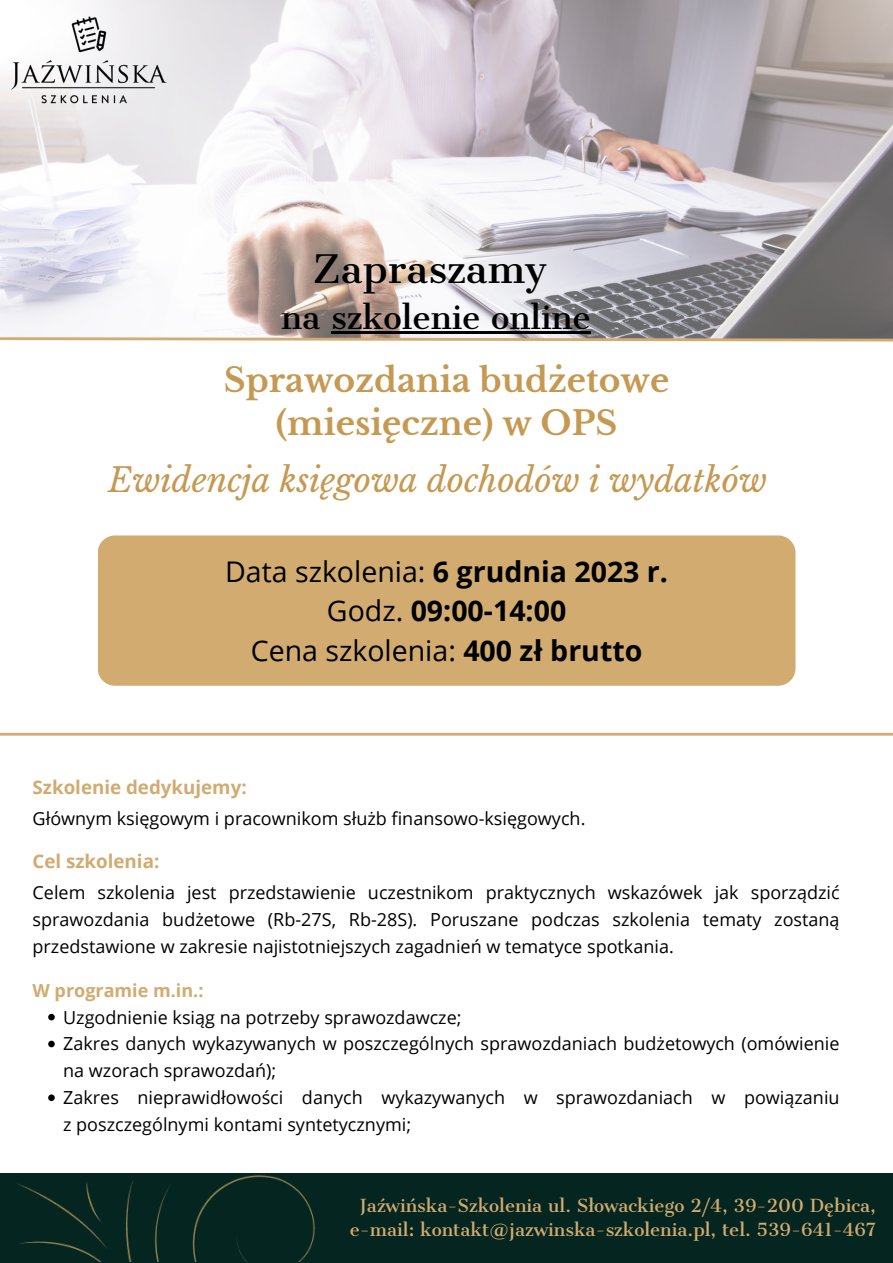
<style>
.page{position:relative;width:893px;height:1263px;background:#fff}
.page>*{position:absolute;margin:0;border:0;box-sizing:border-box;transform-origin:0 0}
.t1{font:37.5px "Cantata One";color:#000}
.t2{font:700 33px "Libre Baskerville";color:#c69952}
.t3{font:italic 33px "Libre Baskerville";color:#c69952}
.t4{font:31.5px "Cantata One";color:#000}
.t5{font:28.5px "Open Sans";color:#000}
.t6{font:700 28.5px "Open Sans";color:#000}
.t7{font:700 18.75px "Open Sans";color:#d1ab70}
.t8{font:18px/26.8px "Open Sans";color:#000}
.t9{font:700 18px "Open Sans";color:#d1ab70}
.t10{font:17.25px "Cantata One";color:#d1ab70}
.s1{font-weight:700}
.s2{font-weight:400}
</style>
<div class="page">
<img style="left:0;top:0;width:893px;height:336px">
<img style="left:0;top:0;width:235px;height:122px">
<svg style="left:0;top:336px;width:893px;height:6px"></svg>
<div style="left:0;top:1174px;width:893px;height:89px;background:#052520"></div>
<img style="left:17px;top:1176px;width:298px;height:85px">
<hr style="left:331px;top:331px;width:260px;height:3px;background:#000">
<svg style="left:48px;top:1014px;width:7px;height:6px"></svg>
<svg style="left:48px;top:1041px;width:7px;height:6px"></svg>
<svg style="left:48px;top:1094px;width:7px;height:7px"></svg>
<hr style="left:0;top:733px;width:893px;height:3px;background:#d1ab70">
<div style="left:98px;top:535px;width:697px;height:151px;background:#d1ab70;border-radius:17px"></div>
<p class="t1" style="left:313px;top:246px;width:236px">Zapraszamy</p>
<p class="t4" style="left:281px;top:298px;width:311px">na szkolenie online</p>
<p class="t2" style="left:224px;top:360px;width:447px">Sprawozdania budżetowe</p>
<p class="t2" style="left:276px;top:403px;width:343px">(miesięczne) w OPS</p>
<p class="t3" style="left:108px;top:460px;width:660px">Ewidencja księgowa dochodów i wydatków</p>
<p class="t5" style="left:225px;top:551px;width:444px">Data szkolenia: <span class="s1">6 grudnia 2023 r.</span></p>
<p class="t6" style="left:327px;top:591px;width:241px"><span class="s2">Godz.</span> 09:00-14:00</p>
<p class="t5" style="left:251px;top:630px;width:393px">Cena szkolenia: <span class="s1">400 zł brutto</span></p>
<p class="t7" style="left:33px;top:774px;width:216px">Szkolenie dedykujemy:</p>
<p class="t8" style="left:33px;top:805px;width:554px">Głównym księgowym i pracownikom służb finansowo-księgowych.</p>
<p class="t7" style="left:33px;top:848px;width:128px">Cel szkolenia:</p>
<p class="t8" style="left:33px;top:879px;width:808px;text-align:justify">Celem szkolenia jest przedstawienie uczestnikom praktycznych wskazówek jak sporządzić sprawozdania budżetowe (Rb-27S, Rb-28S). Poruszane podczas szkolenia tematy zostaną przedstawione w zakresie najistotniejszych zagadnień w tematyce spotkania.</p>
<p class="t9" style="left:33px;top:977px;width:172px">W programie m.in.:</p>
<p class="t8" style="left:63px;top:1003px;width:400px">Uzgodnienie ksiąg na potrzeby sprawozdawcze;</p>
<p class="t8" style="left:63px;top:1030px;width:778px">Zakres danych wykazywanych w poszczególnych sprawozdaniach budżetowych (omówienie na wzorach sprawozdań);</p>
<p class="t8" style="left:63px;top:1084px;width:778px">Zakres nieprawidłowości danych wykazywanych w sprawozdaniach w powiązaniu z poszczególnymi kontami syntetycznymi;</p>
<p class="t10" style="left:360px;top:1195px;width:518px">Jaźwińska-Szkolenia ul. Słowackiego 2/4, 39-200 Dębica,</p>
<p class="t10" style="left:350px;top:1218px;width:528px">e-mail: kontakt@jazwinska-szkolenia.pl, tel. 539-641-467</p>
</div>
